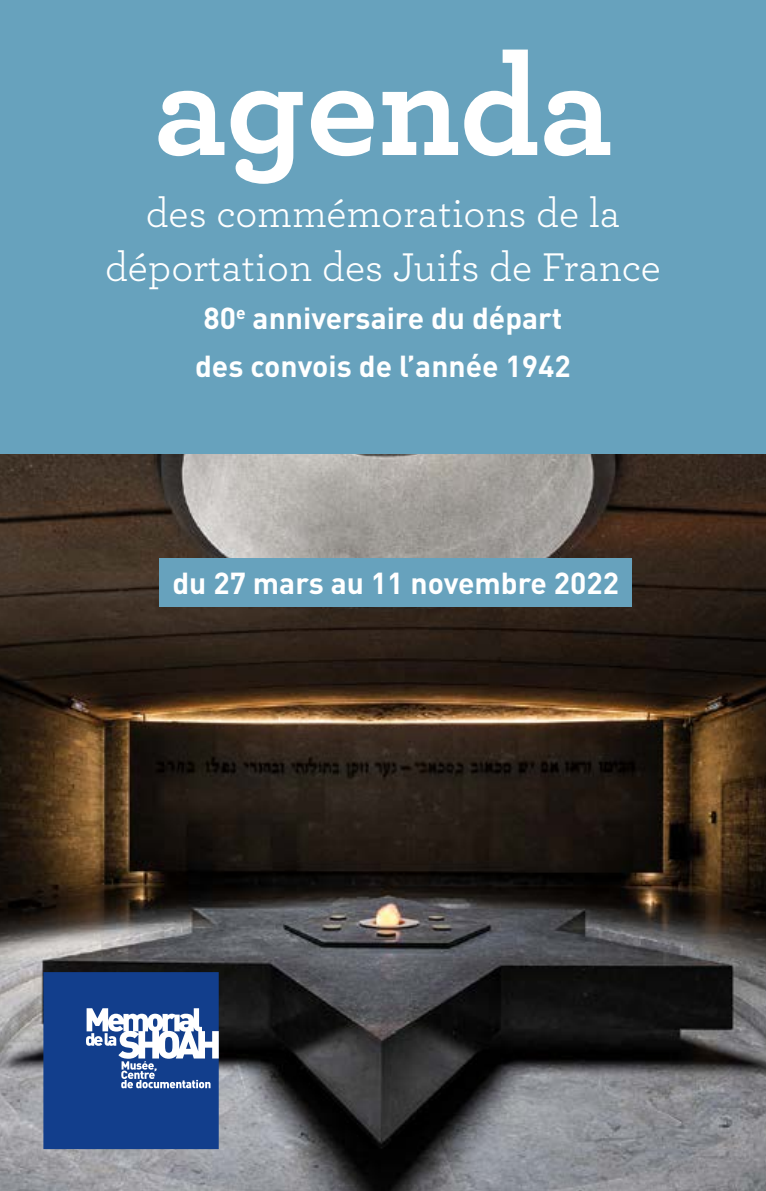
<style>
.page{position:relative;width:766px;height:1191px;background:#fff}
.page>*{position:absolute;margin:0;border:0;box-sizing:border-box;transform-origin:0 0}
.t1{font:700 144px "Archer";letter-spacing:-.005em;color:#fff}
.t2{font:42px/54px "Archer";color:#fff;text-align:center}
.t3{font:700 30px/48px "DIN Pro";color:#fff}
</style>
<div class="page">
<img style="left:0;top:453px;width:765px;height:738px">
<svg style="left:43px;top:972px;width:176px;height:177px;background:#33599c"></svg>
<div style="left:160px;top:558px;width:471px;height:48px;background:#67a2bd"></div>
<div style="left:0;top:0;width:765px;height:453px;background:#67a2bd"></div>
<h1 class="t1" style="left:153px;top:-7px;width:460px">agenda</h1>
<h2 class="t2" style="left:105px;top:184px;width:557px">des commémorations de la déportation des Juifs de France</h2>
<p class="t3" style="left:195px;top:293px;width:377px">80<sup>e</sup> anniversaire du départ des convois de l’année 1942</p>
<p class="t3" style="left:172px;top:557px;width:448px">du 27 mars au 11 novembre 2022</p>
</div>
